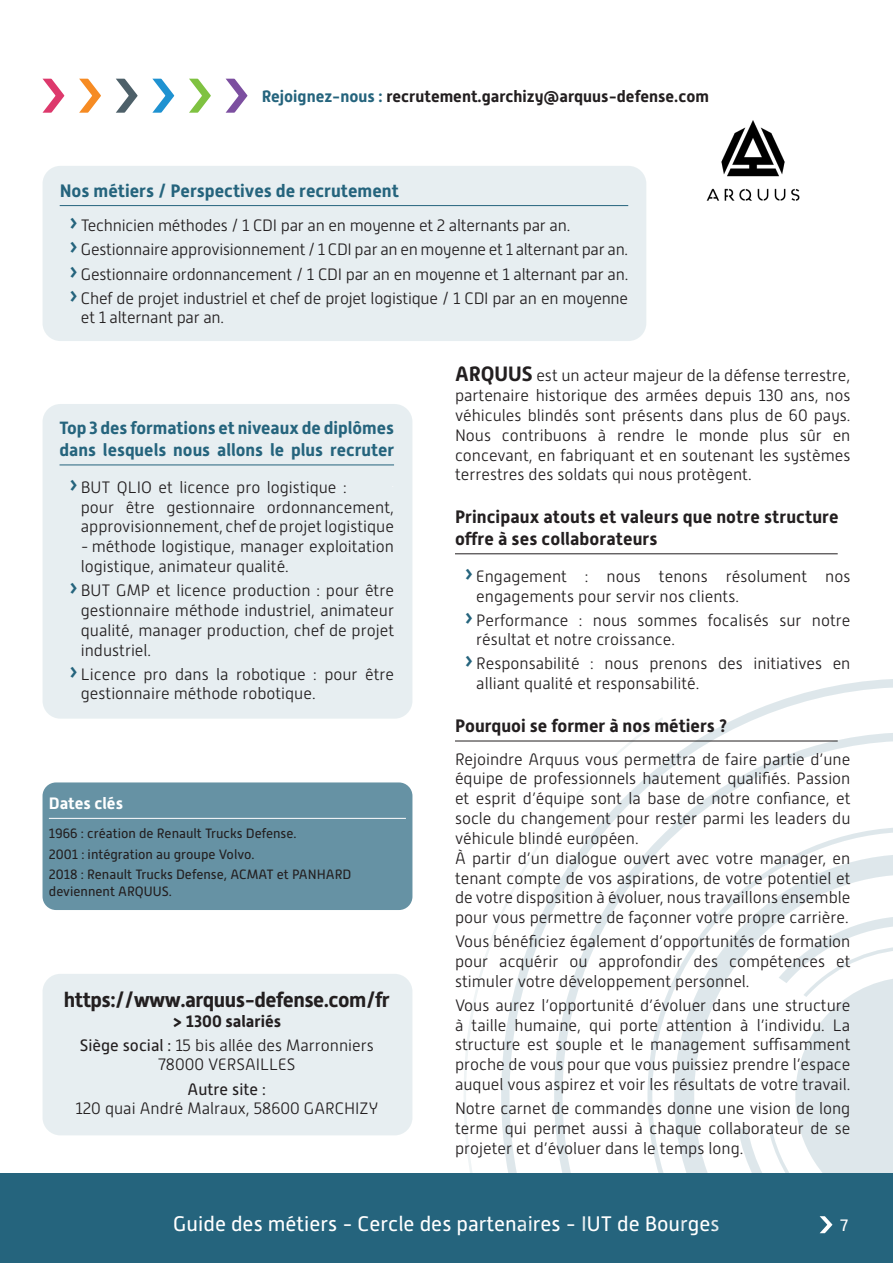
<style>
.page{position:relative;width:893px;height:1263px;background:#fff}
.page>*{position:absolute;margin:0;border:0;box-sizing:border-box;transform-origin:0 0}
.t1{font:21px "Alwyn New";color:#fff}
.t2{font:700 21px "Alwyn New";letter-spacing:-.025em;color:#231f20}
.ITEM{font:700 18px/21.6px "Alwyn New";letter-spacing:.005em;color:#231f20}
.ITEM_bleu{font:700 18px "Alwyn New";color:#25647d}
.ITEM_bleu-2{font:700 17.7px/21.6px "Alwyn New";color:#25647d}
.t3{font:300 16.5px/19.8px "Alwyn New";color:#231f20;text-align:justify}
.t4{font:700 16.5px "Alwyn New";color:#231f20}
.t5{font:16.5px "Alwyn New";color:#231f20}
.Dates_clés_blanc{font:700 16.5px "Alwyn New";color:#fff}
.t6{font:16.5px "Alwyn New";color:#fff}
.Paragraphe_dates_cles{font:13.5px/16.2px "Alwyn New";color:#231f20}
.s1{color:#25647d}
.s2{font-weight:400;font-size:28.5px;color:#25647d}
.s3{font-weight:400}
.s4{font-weight:700;font-size:20.7px}
</style>
<div class="page">
<div style="left:0;top:1174px;width:893px;height:89px;background:#25647d"></div>
<svg style="left:462px;top:679px;width:431px;height:495px"></svg>
<svg style="left:768px;top:946px;width:125px;height:288px"></svg>
<hr style="left:455px;top:553px;width:383px;height:1px;background:#231f20">
<hr style="left:455px;top:741px;width:383px;height:1px;background:#231f20">
<div style="left:43px;top:166px;width:603px;height:175px;background:#e7eef1;border-radius:18px"></div>
<hr style="left:60px;top:205px;width:568px;height:1px;background:#25647d">
<div style="left:43px;top:404px;width:369px;height:315px;background:#e7eef1;border-radius:18px"></div>
<hr style="left:60px;top:465px;width:334px;height:1px;background:#25647d">
<div style="left:43px;top:974px;width:369px;height:161px;background:#e7eef1;border-radius:18px"></div>
<img style="left:706px;top:120px;width:94px;height:81px">
<svg style="left:43px;top:79px;width:21px;height:34px"></svg>
<svg style="left:79px;top:79px;width:22px;height:34px"></svg>
<svg style="left:116px;top:79px;width:22px;height:34px"></svg>
<svg style="left:152px;top:79px;width:22px;height:34px"></svg>
<svg style="left:189px;top:79px;width:22px;height:34px"></svg>
<svg style="left:226px;top:79px;width:21px;height:34px"></svg>
<div style="left:43px;top:782px;width:369px;height:128px;background:#6692a4;border-radius:14px"></div>
<hr style="left:49px;top:818px;width:357px;height:1px;background:#fff">
<p class="t4" style="left:262px;top:87px;width:449px"><span class="s1">Rejoignez-nous :</span> recrutement.garchizy@arquus-defense.com</p>
<p class="ITEM_bleu" style="left:60px;top:180px;width:341px">Nos métiers / Perspectives de recrutement</p>
<p class="t3" style="left:68px;top:216px;width:504px"><span class="s2">›</span>Technicien méthodes / 1 CDI par an en moyenne et 2 alternants par an.</p>
<p class="t3" style="left:68px;top:240px;width:561px"><span class="s2">›</span>Gestionnaire approvisionnement / 1 CDI par an en moyenne et 1 alternant par an.</p>
<p class="t3" style="left:68px;top:264px;width:562px"><span class="s2">›</span>Gestionnaire ordonnancement / 1 CDI par an en moyenne et 1 alternant par an.</p>
<p class="t3" style="left:81px;top:288px;width:549px;text-indent:-13px"><span class="s2">›</span>Chef de projet industriel et chef de projet logistique / 1 CDI par an en moyenne et 1 alternant par an.</p>
<p class="ITEM_bleu-2" style="left:60px;top:418px;width:336px">Top 3 des formations et niveaux de diplômes dans lesquels nous allons le plus recruter</p>
<p class="t3" style="left:81px;top:477px;width:315px;text-align:left;text-indent:-13px"><span class="s2">›</span>BUT QLIO et licence pro logistique :<br>pour être gestionnaire ordonnancement, approvisionnement, chef de projet logistique</p>
<p class="t3" style="left:81px;top:537px;width:315px">- méthode logistique, manager exploitation logistique, animateur qualité.</p>
<p class="t3" style="left:81px;top:581px;width:315px;text-indent:-13px"><span class="s2">›</span>BUT GMP et licence production : pour être gestionnaire méthode industriel, animateur qualité, manager production, chef de projet industriel.</p>
<p class="t3" style="left:81px;top:664px;width:315px;text-indent:-13px"><span class="s2">›</span>Licence pro dans la robotique : pour être gestionnaire méthode robotique.</p>
<p class="Dates_clés_blanc" style="left:49px;top:794px;width:76px">Dates clés</p>
<p class="Paragraphe_dates_cles" style="left:49px;top:826px;width:249px">1966 : création de Renault Trucks Defense.</p>
<p class="Paragraphe_dates_cles" style="left:49px;top:846px;width:207px">2001 : intégration au groupe Volvo.</p>
<p class="Paragraphe_dates_cles" style="left:49px;top:867px;width:304px">2018 : Renault Trucks Defense, ACMAT et PANHARD deviennent ARQUUS.</p>
<p class="t2" style="left:64px;top:987px;width:327px">https://www.arquus-defense.com/fr</p>
<p class="t4" style="left:172px;top:1011px;width:110px">&gt; 1300 salariés</p>
<p class="t3" style="left:80px;top:1035px;width:296px"><span class="s3">Siège social :</span> 15 bis allée des Marronniers</p>
<p class="t3" style="left:158px;top:1055px;width:139px">78000 VERSAILLES</p>
<p class="t5" style="left:188px;top:1079px;width:80px">Autre site :</p>
<p class="t3" style="left:75px;top:1099px;width:304px">120 quai André Malraux, 58600 GARCHIZY</p>
<p class="t3" style="left:455px;top:366px;width:397px"><span class="s4">ARQUUS</span> est un acteur majeur de la défense terrestre, partenaire historique des armées depuis 130 ans, nos véhicules blindés sont présents dans plus de 60 pays.<br>Nous contribuons à rendre le monde plus sûr en concevant, en fabriquant et en soutenant les systèmes terrestres des soldats qui nous protègent.</p>
<p class="ITEM" style="left:455px;top:506px;width:385px">Principaux atouts et valeurs que notre structure offre à ses collaborateurs</p>
<p class="t3" style="left:476px;top:566px;width:376px;text-indent:-13px"><span class="s2">›</span>Engagement : nous tenons résolument nos engagements pour servir nos clients.</p>
<p class="t3" style="left:476px;top:610px;width:376px;text-indent:-13px"><span class="s2">›</span>Performance : nous sommes focalisés sur notre résultat et notre croissance.</p>
<p class="t3" style="left:476px;top:654px;width:376px;text-indent:-13px"><span class="s2">›</span>Responsabilité : nous prenons des initiatives en alliant qualité et responsabilité.</p>
<p class="ITEM" style="left:455px;top:715px;width:274px">Pourquoi se former à nos métiers ?</p>
<p class="t3" style="left:455px;top:749px;width:397px">Rejoindre Arquus vous permettra de faire partie d’une équipe de professionnels hautement qualifiés. Passion et esprit d’équipe sont la base de notre confiance, et socle du changement pour rester parmi les leaders du véhicule blindé européen.</p>
<p class="t3" style="left:455px;top:848px;width:397px">À partir d’un dialogue ouvert avec votre manager, en tenant compte de vos aspirations, de votre potentiel et de votre disposition à évoluer, nous travaillons ensemble pour vous permettre de façonner votre propre carrière.</p>
<p class="t3" style="left:455px;top:932px;width:397px">Vous bénéficiez également d’opportunités de formation pour acquérir ou approfondir des compétences et stimuler votre développement personnel.</p>
<p class="t3" style="left:455px;top:995px;width:397px">Vous aurez l’opportunité d’évoluer dans une structure à taille humaine, qui porte attention à l’individu. La structure est souple et le management suffisamment proche de vous pour que vous puissiez prendre l’espace auquel vous aspirez et voir les résultats de votre travail.</p>
<p class="t3" style="left:455px;top:1098px;width:397px">Notre carnet de commandes donne une vision de long terme qui permet aussi à chaque collaborateur de se projeter et d’évoluer dans le temps long.</p>
<p class="t1" style="left:173px;top:1211px;width:548px">Guide des métiers - Cercle des partenaires - IUT de Bourges</p>
<p class="t6" style="left:840px;top:1216px;width:10px">7</p>
</div>
